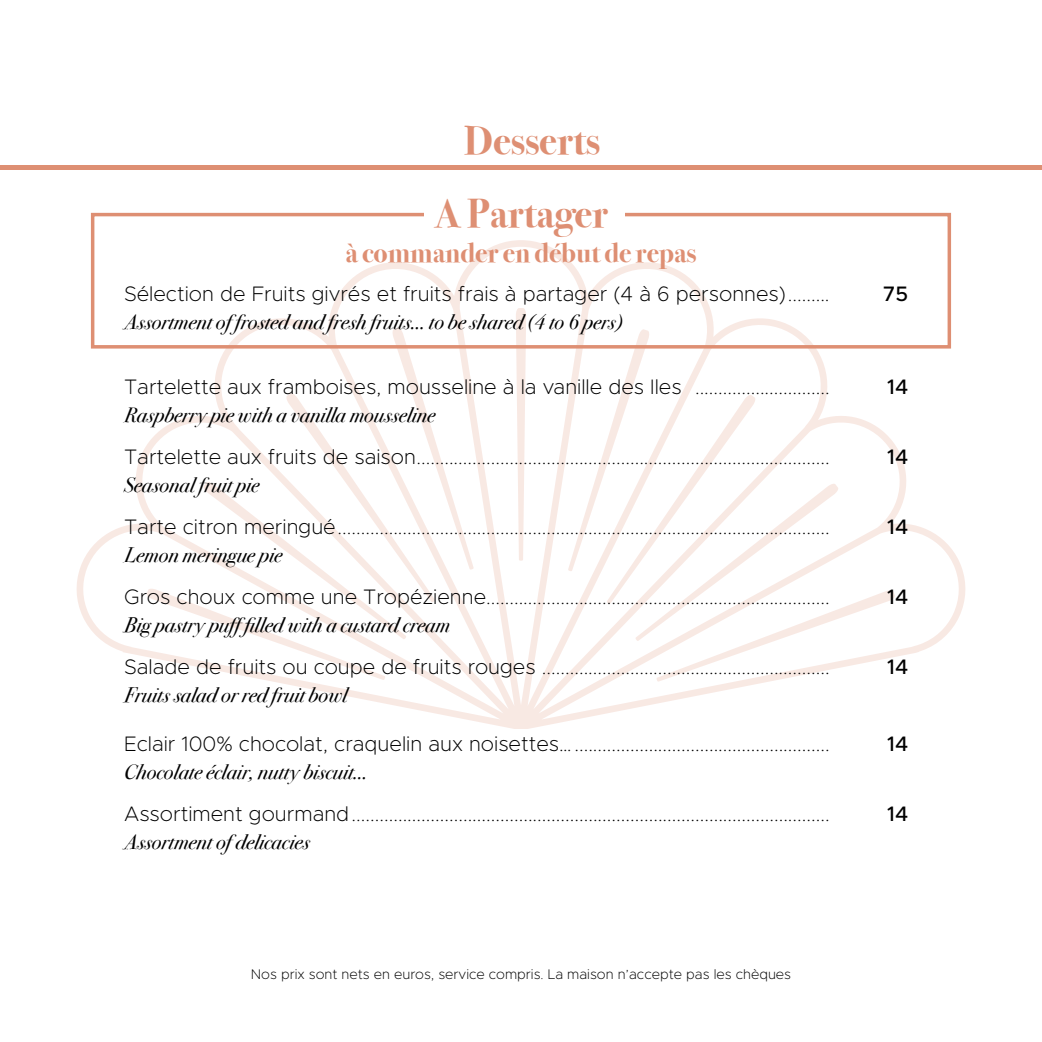
<style>
.page{position:relative;width:1042px;height:1042px;background:#fff}
.page>*{position:absolute;margin:0;border:0;box-sizing:border-box;transform-origin:0 0}
.t1{font:700 40.25px "Bodoni Svty Two ITCTT";color:#de8f73}
.t2{font:700 28px "Bodoni Svty Two ITCTT";color:#de8f73}
.t3{font:200 21px "Metropolis";color:#000}
.t4{font:italic 21px "Bodoni Svty Two ITCTT";color:#000}
.t5{font:500 21px "Metropolis";color:#000}
.t6{font:200 14px "Metropolis";color:#000}
</style>
<div class="page">
<svg style="left:77px;top:240px;width:888px;height:489px"></svg>
<svg style="left:516px;top:308px;width:10px;height:253px"></svg>
<svg style="left:146px;top:327px;width:328px;height:353px"></svg>
<svg style="left:568px;top:329px;width:327px;height:353px"></svg>
<div style="left:0;top:165px;width:1042px;height:5px;background:#de8f73"></div>
<div style="left:91px;top:213px;width:860px;height:135px;border:4px solid #de8f73"></div>
<div style="left:425px;top:189px;width:200px;height:51px;background:#fff"></div>
<h1 class="t1" style="left:464px;top:107px;width:137px">Desserts</h1>
<h1 class="t1" style="left:434px;top:180px;width:176px">A Partager</h1>
<h2 class="t2" style="left:345px;top:229px;width:352px">à commander en début de repas</h2>
<p class="t3" style="left:124px;top:281px;width:707px">Sélection de Fruits givrés et fruits frais à partager (4 à 6 personnes).........</p>
<p class="t5" style="left:883px;top:280px;width:27px">75</p>
<p class="t4" style="left:124px;top:303px;width:500px">Assortment of frosted and fresh fruits… to be shared (4 to 6 pers)</p>
<p class="t3" style="left:124px;top:374px;width:707px">Tartelette aux framboises, mousseline à la vanille des Iles .............................</p>
<p class="t5" style="left:887px;top:374px;width:23px">14</p>
<p class="t4" style="left:124px;top:397px;width:313px">Raspberry pie with a vanilla mousseline</p>
<p class="t3" style="left:124px;top:444px;width:707px">Tartelette aux fruits de saison.........................................................................................</p>
<p class="t5" style="left:887px;top:444px;width:23px">14</p>
<p class="t4" style="left:124px;top:467px;width:137px">Seasonal fruit pie</p>
<p class="t3" style="left:124px;top:514px;width:707px">Tarte citron meringué..........................................................................................................</p>
<p class="t5" style="left:887px;top:514px;width:23px">14</p>
<p class="t4" style="left:124px;top:537px;width:159px">Lemon meringue pie</p>
<p class="t3" style="left:124px;top:584px;width:707px">Gros choux comme une Tropézienne..........................................................................</p>
<p class="t5" style="left:887px;top:584px;width:23px">14</p>
<p class="t4" style="left:124px;top:607px;width:327px">Big pastry puff filled with a custard cream</p>
<p class="t3" style="left:124px;top:654px;width:707px">Salade de fruits ou coupe de fruits rouges ..............................................................</p>
<p class="t5" style="left:887px;top:654px;width:23px">14</p>
<p class="t4" style="left:124px;top:677px;width:225px">Fruits salad or red fruit bowl</p>
<p class="t3" style="left:124px;top:731px;width:707px">Eclair 100% chocolat, craquelin aux noisettes….......................................................</p>
<p class="t5" style="left:887px;top:731px;width:23px">14</p>
<p class="t4" style="left:124px;top:754px;width:245px">Chocolate éclair, nutty biscuit…</p>
<p class="t3" style="left:124px;top:801px;width:707px">Assortiment gourmand.......................................................................................................</p>
<p class="t5" style="left:887px;top:801px;width:23px">14</p>
<p class="t4" style="left:124px;top:824px;width:187px">Assortment of delicacies</p>
<p class="t6" style="left:251px;top:965px;width:542px">Nos prix sont nets en euros, service compris. La maison n’accepte pas les chèques</p>
</div>
